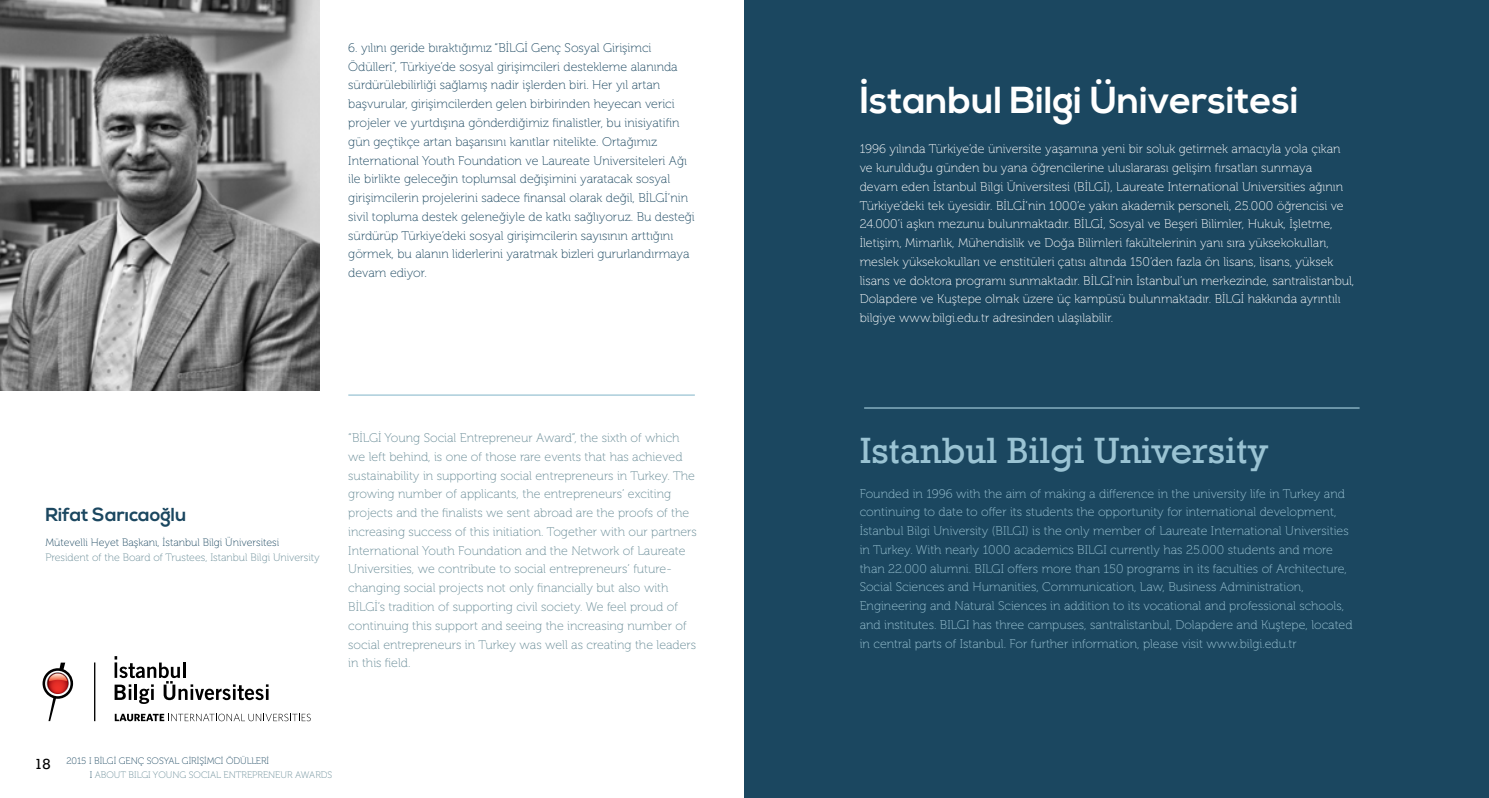
<style>
.page{position:relative;width:1489px;height:798px;background:#fff}
.page>*{position:absolute;margin:0;border:0;box-sizing:border-box;transform-origin:0 0}
.t1{font:700 37.5px "Nexa";color:#fff}
.t2{font:37.5px "Rockwell";color:#9ac3d3}
.t3{font:700 18.75px "Nexa";color:#1b4760}
.t4{font:15px "Rockwell";color:#000}
.t5{font:12.5px/18.8px "Museo 100";color:#fff}
.t6{font:12.5px/18.8px "Museo 100";color:#1b4760}
.t7{font:12.5px/18.8px "Museo 100";color:#9ac3d3}
.t8{font:12.5px/18.8px "Museo 100";color:#698c97}
.t9{font:10.62px "Museo 100";color:#698c97}
.t10{font:10.62px "Museo 100";color:#1b4760}
.t11{font:9.38px/14px "Museo 100";color:#698c97}
.s1{color:#1b4760}
</style>
<div class="page">
<img style="left:0;top:0;width:319px;height:390px">
<hr style="left:348px;top:394px;width:346px;height:1px;background:#9ac3d3">
<svg style="left:115px;top:656px;width:153px;height:47px"></svg>
<svg style="left:115px;top:713px;width:196px;height:8px"></svg>
<hr style="left:94px;top:662px;width:1px;height:58px;background:#000">
<svg style="left:43px;top:662px;width:30px;height:58px"></svg>
<div style="left:744px;top:0;width:744px;height:797px;background:#1b4760"></div>
<hr style="left:864px;top:407px;width:495px;height:1px;background:#9ac3d3">
<p class="t6" style="left:348px;top:39px;width:348px">6. yılını geride bıraktığımız “BİLGİ Genç Sosyal Girişimci Ödülleri”, Türkiye’de sosyal girişimcileri destekleme alanında sürdürülebilirliği sağlamış nadir işlerden biri. Her yıl artan başvurular, girişimcilerden gelen birbirinden heyecan verici projeler ve yurtdışına gönderdiğimiz finalistler, bu inisiyatifin gün geçtikçe artan başarısını kanıtlar nitelikte. Ortağımız International Youth Foundation ve Laureate Universiteleri Ağı ile birlikte geleceğin toplumsal değişimini yaratacak sosyal girişimcilerin projelerini sadece finansal olarak değil, BİLGİ’nin sivil topluma destek geleneğiyle de katkı sağlıyoruz. Bu desteği sürdürüp Türkiye’deki sosyal girişimcilerin sayısının arttığını görmek, bu alanın liderlerini yaratmak bizleri gururlandırmaya devam ediyor.</p>
<h2 class="t3" style="left:45px;top:504px;width:142px">Rifat Sarıcaoğlu</h2>
<p class="t10" style="left:45px;top:536px;width:235px">Mütevelli Heyet Başkanı, İstanbul Bilgi Üniversitesi</p>
<p class="t9" style="left:45px;top:551px;width:276px">President of the Board of Trustees, Istanbul Bilgi University</p>
<p class="t8" style="left:348px;top:428px;width:350px">“BİLGİ Young Social Entrepreneur Award”, the sixth of which we left behind, is one of those rare events that has achieved sustainability in supporting social entrepreneurs in Turkey. The growing number of applicants, the entrepreneurs’ exciting projects and the finalists we sent abroad are the proofs of the increasing success of this initiation. Together with our partners International Youth Foundation and the Network of Laureate Universities, we contribute to social entrepreneurs’ future&shy;changing social projects not only financially but also with BİLGİ’s tradition of supporting civil society. We feel proud of continuing this support and seeing the increasing number of social entrepreneurs in Turkey was well as creating the leaders in this field.</p>
<p class="t4" style="left:34px;top:755px;width:18px">18</p>
<p class="t11" style="left:90px;top:753px;width:244px;text-indent:-23px"><span class="s1">2015 I BİLGİ GENÇ SOSYAL GİRİŞİMCİ ÖDÜLLERİ<br>I</span> ABOUT BILGI YOUNG SOCIAL ENTREPRENEUR AWARDS</p>
<h1 class="t1" style="left:859px;top:78px;width:440px">İstanbul Bilgi Üniversitesi</h1>
<p class="t5" style="left:859px;top:140px;width:496px">1996 yılında Türkiye’de üniversite yaşamına yeni bir soluk getirmek amacıyla yola çıkan ve kurulduğu günden bu yana öğrencilerine uluslararası gelişim fırsatları sunmaya<br>devam eden İstanbul Bilgi Üniversitesi (BİLGİ), Laureate International Universities ağının Türkiye’deki tek üyesidir. BİLGİ’nin 1000’e yakın akademik personeli, 25.000 öğrencisi ve 24.000’i aşkın mezunu bulunmaktadır. BİLGİ, Sosyal ve Beşeri Bilimler, Hukuk, İşletme, İletişim, Mimarlık, Mühendislik ve Doğa Bilimleri fakültelerinin yanı sıra yüksekokulları, meslek yüksekokulları ve enstitüleri çatısı altında 150’den fazla ön lisans, lisans, yüksek lisans ve doktora programı sunmaktadır. BİLGİ’nin İstanbul’un merkezinde, santralistanbul, Dolapdere ve Kuştepe olmak üzere üç kampüsü bulunmaktadır. BİLGİ hakkında ayrıntılı bilgiye www.bilgi.edu.tr adresinden ulaşılabilir.</p>
<h1 class="t2" style="left:859px;top:428px;width:410px">Istanbul Bilgi University</h1>
<p class="t7" style="left:859px;top:484px;width:494px">Founded in 1996 with the aim of making a difference in the university life in Turkey and continuing to date to offer its students the opportunity for international development, İstanbul Bilgi University (BILGI) is the only member of Laureate International Universities in Turkey. With nearly 1000 academics BILGI currently has 25.000 students and more than 22.000 alumni. BILGI offers more than 150 programs in its faculties of Architecture, Social Sciences and Humanities, Communication, Law, Business Administration, Engineering and Natural Sciences in addition to its vocational and professional schools, and institutes. BILGI has three campuses, santralistanbul, Dolapdere and Kuştepe, located in central parts of Istanbul. For further information, please visit www.bilgi.edu.tr</p>
</div>
